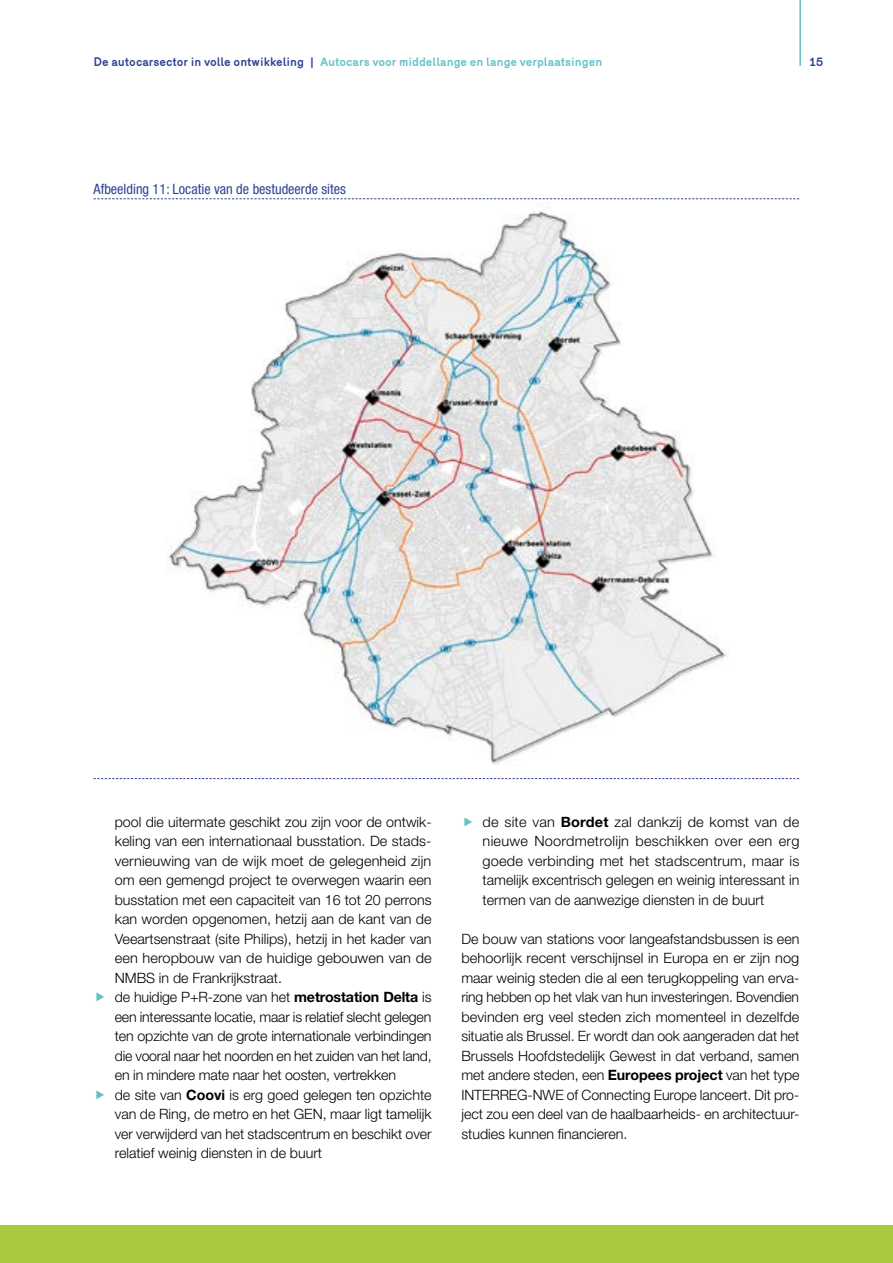
<style>
.page{position:relative;width:893px;height:1263px;background:#fff}
.page>*{position:absolute;margin:0;border:0;box-sizing:border-box;transform-origin:0 0}
.t1{font:300 14.25px/19.5px "Helvetica Neue";color:#000;text-align:justify}
.t2{font:condensed 14.25px "Helvetica Neue";color:#2f4295}
.t3{font:700 12px "Merkury";color:#64c2c7}
.t4{font:700 12px "Merkury";color:#2f4295}
.s1{color:#2f4295}
.s2{font-weight:700}
</style>
<div class="page">
<hr style="left:799px;top:0;width:2px;height:66px;background:#64c2c7">
<div style="left:0;top:1225px;width:893px;height:38px;background:#aac93e"></div>
<img style="left:168px;top:207px;width:559px;height:557px">
<svg style="left:94px;top:198px;width:705px;height:1px"></svg>
<svg style="left:94px;top:778px;width:705px;height:1px"></svg>
<p class="t3" style="left:94px;top:53px;width:510px"><span class="s1">De autocarsector in volle ontwikkeling |</span> Autocars voor middellange en lange verplaatsingen</p>
<p class="t4" style="left:809px;top:53px;width:15px">15</p>
<p class="t2" style="left:94px;top:181px;width:254px">Afbeelding 11: Locatie van de bestudeerde sites</p>
<p class="t1" style="left:115px;top:811px;width:318px;text-align:left">pool die uitermate geschikt zou zijn voor de ontwik&shy;keling van een internationaal busstation. De stads&shy;vernieuwing van de wijk moet de gelegenheid zijn om een gemengd project te overwegen waarin een busstation met een capaciteit van 16 tot 20 perrons kan worden opgenomen, hetzij aan de kant van de Veeartsenstraat (site Philips), hetzij in het kader van een heropbouw van de huidige gebouwen van de NMBS in de Frankrijkstraat.<br>de huidige P+R-zone van het <span class="s2">metrostation Delta</span> is een interessante locatie, maar is relatief slecht gelegen ten opzichte van de grote internationale verbindingen die vooral naar het noorden en het zuiden van het land, en in mindere mate naar het oosten, vertrekken<br>de site van <span class="s2">Coovi</span> is erg goed gelegen ten opzichte van de Ring, de metro en het GEN, maar ligt tamelijk ver verwijderd van het stadscentrum en beschikt over relatief weinig diensten in de buurt</p>
<p class="t1" style="left:483px;top:811px;width:318px">de site van <span class="s2">Bordet</span> zal dankzij de komst van de nieuwe Noordmetrolijn beschikken over een erg goede verbinding met het stadscentrum, maar is tamelijk excentrisch gelegen en weinig interessant in termen van de aanwezige diensten in de buurt</p>
<p class="t1" style="left:461px;top:928px;width:340px">De bouw van stations voor langeafstandsbussen is een behoorlijk recent verschijnsel in Europa en er zijn nog maar weinig steden die al een terugkoppeling van erva&shy;ring hebben op het vlak van hun investeringen. Bovendien bevinden erg veel steden zich momenteel in dezelfde situatie als Brussel. Er wordt dan ook aangeraden dat het Brussels Hoofdstedelijk Gewest in dat verband, samen met andere steden, een <span class="s2">Europees project</span> van het type INTERREG-NWE of Connecting Europe lanceert. Dit pro&shy;ject zou een deel van de haalbaarheids- en architectuur&shy;studies kunnen financieren.</p>
</div>
